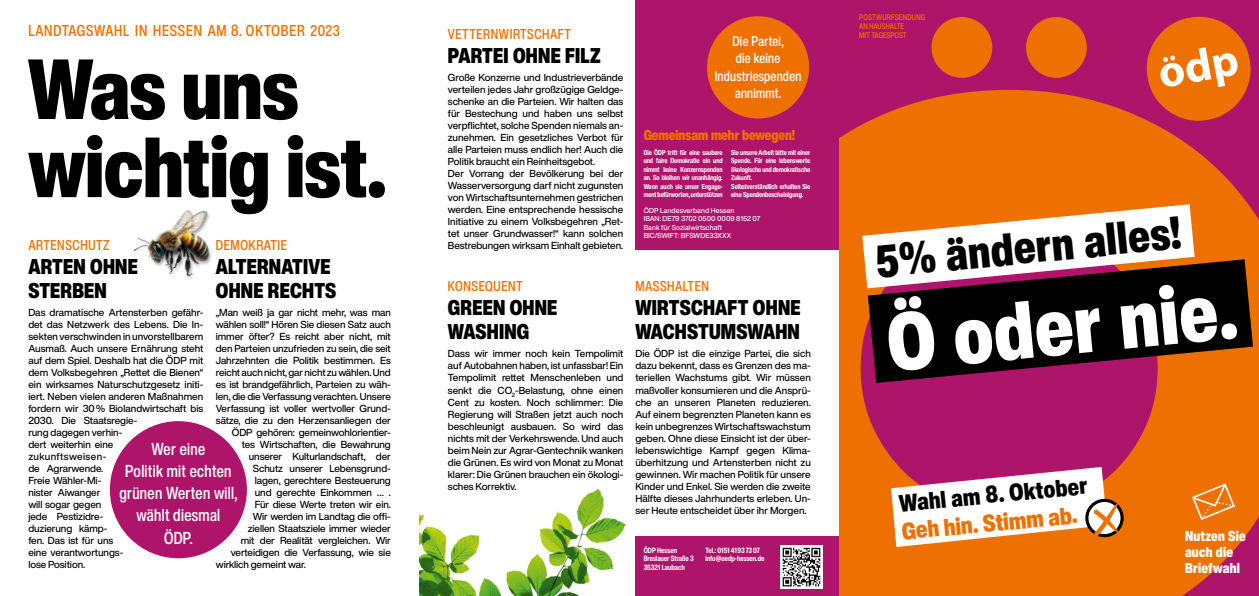
<style>
.page{position:relative;width:1259px;height:596px;background:#fff}
.page>*{position:absolute;margin:0;border:0;box-sizing:border-box;transform-origin:0 0}
.t1{font:900 condensed 83.5px/78px "Helvetica Now Display";color:#000}
.t2{font:900 condensed 80px "Helvetica Now Display";color:#fff}
.t3{font:900 condensed 45px "Helvetica Now Display";color:#000}
.t4{font:900 condensed 23.6px "Helvetica Now Display";color:#000}
.t5{font:900 condensed 23.6px "Helvetica Now Display";color:#ee7100}
.t6{font:900 condensed 21px/24px "Helvetica Now Display";letter-spacing:.01em;color:#000}
.t7{font:500 condensed 17px/22px "Helvetica Now Display";letter-spacing:.02em;color:#fff;text-align:center}
.t8{font:500 condensed 15.4px "Helvetica Now Display";letter-spacing:.055em;color:#ee7100}
.t9{font:500 condensed 14px "Helvetica Now Display";letter-spacing:.04em;color:#ee7100}
.t10{font:900 condensed 14px/16px "Helvetica Now Display";letter-spacing:.02em;color:#fff}
.t11{font:900 condensed 14px "Helvetica Now Display";color:#ee7100}
.t12{font:500 condensed 13.9px/17px "Helvetica Now Display";letter-spacing:.02em;color:#fff;text-align:center}
.t13{font:500 10px/12px "Helvetica Now Display";letter-spacing:-.01em;color:#000}
.t14{font:500 condensed 8px/9px "Helvetica Now Display";letter-spacing:.015em;color:#ee7100}
.t15{font:700 condensed 7.4px/8.5px "Helvetica Now Display";color:#fff}
.t16{font:700 condensed 7px/8.4px "Helvetica Now Display";letter-spacing:-.005em;color:#fff;text-align:justify}
.t17{font:500 7px/8.4px "Helvetica Now Display";letter-spacing:.005em;color:#fff}
.s1{font-size:16px}
.s2{font-size:15.2px}
</style>
<div class="page">
<div style="left:635px;top:536px;width:204px;height:59px;background:#af146b"></div>
<div style="left:635px;top:0;width:204px;height:249px;background:#af146b"></div>
<div style="left:839px;top:0;width:420px;height:595px;background:#af146b"></div>
<div style="left:931px;top:17px;width:61px;height:61px;background:#ee7100;border-radius:50%"></div>
<div style="left:1026px;top:17px;width:60px;height:61px;background:#ee7100;border-radius:50%"></div>
<svg style="left:839px;top:90px;width:420px;height:505px;fill:#ee7100"></svg>
<svg style="left:868px;top:259px;width:385px;height:124px;background:#2a0d0c"></svg>
<svg style="left:862px;top:204px;width:332px;height:84px;background:#dcb8a4"></svg>
<div style="left:1085px;top:498px;width:38px;height:39px;border:3px solid #000;border-radius:50%"></div>
<svg style="left:891px;top:466px;width:228px;height:80px;background:#eec5bb"></svg>
<svg style="left:1191px;top:482px;width:44px;height:38px;background:#f0882b"></svg>
<svg style="left:1142px;top:16px;width:112px;height:109px"></svg>
<div style="left:707px;top:16px;width:102px;height:102px;background:#ee7100;border-radius:50%"></div>
<img style="left:420px;top:488px;width:207px;height:107px">
<div style="left:110px;top:421px;width:137px;height:137px;background:#af146b;border-radius:50%"></div>
<img style="left:133px;top:210px;width:79px;height:69px">
<img style="left:780px;top:545px;width:43px;height:42px">
<h3 class="t8" style="left:28px;top:20px;width:313px">LANDTAGSWAHL IN HESSEN AM <span class="s1">8.</span> OKTOBER <span class="s2">2023</span></h3>
<h1 class="t1" style="left:28px;top:50px;width:359px">Was uns wichtig ist.</h1>
<h3 class="t9" style="left:28px;top:235px;width:83px">ARTENSCHUTZ</h3>
<h3 class="t6" style="left:28px;top:254px;width:111px">ARTEN OHNE<br>STERBEN</h3>
<p class="t13" style="left:28px;top:306px;width:177px">Das dramatische Artensterben gefähr&shy;det das Netzwerk des Lebens. Die In&shy;sekten verschwinden in unvorstellbarem<br>Ausmaß. Auch unsere Ernährung steht auf dem Spiel. Deshalb hat die ÖDP mit dem Volksbegehren „Rettet die Bienen“ ein wirksames Naturschutzgesetz initi&shy;iert. Neben vielen anderen Maßnahmen fordern wir 30 % Biolandwirtschaft bis<br>2030. Die Staatsregie-<br>rung dagegen verhin-<br>dert weiterhin eine<br>zukunftsweisen-<br>de Agrarwende.<br>Freie Wähler-Mi-<br>nister Aiwanger<br>will sogar gegen<br>jede Pestizidre-<br>duzierung kämp-<br>fen. Das ist für uns<br>eine verantwortungs-<br>lose Position.</p>
<h3 class="t9" style="left:216px;top:236px;width:73px">DEMOKRATIE</h3>
<h3 class="t6" style="left:216px;top:254px;width:122px">ALTERNATIVE<br>OHNE RECHTS</h3>
<p class="t13" style="left:216px;top:306px;width:177px">„Man weiß ja gar nicht mehr, was man</p>
<p class="t13" style="left:216px;top:318px;width:177px">wählen soll!“ Hören Sie diesen Satz auch</p>
<p class="t13" style="left:216px;top:330px;width:177px">immer öfter? Es reicht aber nicht, mit</p>
<p class="t13" style="left:216px;top:342px;width:176px">den Parteien unzufrieden zu sein, die seit</p>
<p class="t13" style="left:216px;top:354px;width:176px">Jahrzehnten die Politik bestimmen. Es</p>
<p class="t13" style="left:216px;top:366px;width:177px">reicht auch nicht, gar nicht zu wählen. Und</p>
<p class="t13" style="left:216px;top:378px;width:177px">es ist brandgefährlich, Parteien zu wäh-</p>
<p class="t13" style="left:216px;top:390px;width:176px">len, die die Verfassung verachten. Unsere</p>
<p class="t13" style="left:216px;top:402px;width:177px">Verfassung ist voller wertvoller Grund-</p>
<p class="t13" style="left:216px;top:414px;width:176px">sätze, die zu den Herzensanliegen der</p>
<p class="t13" style="left:232px;top:426px;width:160px">ÖDP gehören: gemeinwohlorientier-</p>
<p class="t13" style="left:242px;top:438px;width:150px">tes Wirtschaften, die Bewahrung</p>
<p class="t13" style="left:249px;top:450px;width:144px">unserer Kulturlandschaft, der</p>
<p class="t13" style="left:253px;top:462px;width:139px">Schutz unserer Lebensgrund-</p>
<p class="t13" style="left:255px;top:474px;width:137px">lagen, gerechtere Besteuerung</p>
<p class="t13" style="left:255px;top:486px;width:137px">und gerechte Einkommen … .</p>
<p class="t13" style="left:255px;top:498px;width:137px">Für diese Werte treten wir ein.</p>
<p class="t13" style="left:253px;top:510px;width:139px">Wir werden im Landtag die offi-</p>
<p class="t13" style="left:248px;top:522px;width:144px">ziellen Staatsziele immer wieder</p>
<p class="t13" style="left:241px;top:534px;width:152px">mit der Realität vergleichen. Wir</p>
<p class="t13" style="left:231px;top:546px;width:162px">verteidigen die Verfassung, wie sie</p>
<p class="t13" style="left:216px;top:558px;width:92px">wirklich gemeint war.</p>
<h3 class="t7" style="left:119px;top:438px;width:119px">Wer eine<br>Politik mit echten grünen Werten will, wählt diesmal<br>ÖDP.</h3>
<h3 class="t9" style="left:448px;top:25px;width:125px">VETTERNWIRTSCHAFT</h3>
<h3 class="t6" style="left:448px;top:43px;width:154px">PARTEI OHNE FILZ</h3>
<p class="t13" style="left:448px;top:71px;width:177px">Große Konzerne und Industrieverbände verteilen jedes Jahr großzügige Geldge&shy;schenke an die Parteien. Wir halten das für Bestechung und haben uns selbst verpflichtet, solche Spenden niemals an&shy;zunehmen. Ein gesetzliches Verbot für alle Parteien muss endlich her! Auch die Politik braucht ein Reinheitsgebot.<br>Der Vorrang der Bevölkerung bei der Wasserversorgung darf nicht zugunsten von Wirtschaftsunternehmen gestrichen werden. Eine entsprechende hessische Initiative zu einem Volksbegehren „Ret&shy;tet unser Grundwasser!“ kann solchen Bestrebungen wirksam Einhalt gebieten.</p>
<h3 class="t9" style="left:448px;top:277px;width:76px">KONSEQUENT</h3>
<h3 class="t6" style="left:448px;top:296px;width:111px">GREEN OHNE<br>WASHING</h3>
<p class="t13" style="left:448px;top:347px;width:177px;text-align:justify">Dass wir immer noch kein Tempolimit auf Autobahnen haben, ist unfassbar! Ein Tempolimit rettet Menschenleben und senkt die CO<sub>2</sub>-Belastung, ohne einen Cent zu kosten. Noch schlimmer: Die Regierung will Straßen jetzt auch noch beschleunigt ausbauen. So wird das nichts mit der Verkehrswende. Und auch beim Nein zur Agrar-Gentechnik wanken die Grünen. Es wird von Monat zu Monat klarer: Die Grünen brauchen ein ökologi&shy;sches Korrektiv.</p>
<h3 class="t12" style="left:714px;top:33px;width:88px">Die Partei,<br>die keine<br>Industriespenden annimmt.</h3>
<h3 class="t11" style="left:643px;top:126px;width:153px">Gemeinsam mehr bewegen!</h3>
<p class="t16" style="left:643px;top:148px;width:81px">Die ÖDP tritt für eine saubere und faire Demokratie ein und nimmt keine Konzernspenden an. So bleiben wir unanhängig.<br>Wenn auch sie unser Engage&shy;ment befürworten, unterstützen</p>
<p class="t16" style="left:731px;top:148px;width:81px;text-align:left">Sie unsere Arbeit bitte mit einer<br>Spende. Für eine lebenswerte ökologische und demokratische<br>Zukunft.<br>Selbstverständlich erhalten Sie eine Spendenbescheinigung.</p>
<p class="t17" style="left:643px;top:206px;width:118px">ÖDP Landesverband Hessen<br>IBAN: DE79 3702 0500 0009 8152 07<br>Bank für Sozialwirtschaft<br>BIC/SWIFT: BFSWDE33XXX</p>
<h3 class="t9" style="left:635px;top:277px;width:75px">MASSHALTEN</h3>
<h3 class="t6" style="left:635px;top:296px;width:167px">WIRTSCHAFT OHNE<br>WACHSTUMSWAHN</h3>
<p class="t13" style="left:635px;top:347px;width:177px;text-align:justify">Die ÖDP ist die einzige Partei, die sich dazu bekennt, dass es Grenzen des ma&shy;teriellen Wachstums gibt. Wir müssen maßvoller konsumieren und die Ansprü&shy;che an unseren Planeten reduzieren.<br>Auf einem begrenzten Planeten kann es kein unbegrenzes Wirtschaftswachstum geben. Ohne diese Einsicht ist der über&shy;lebenswichtige Kampf gegen Klima&shy;überhitzung und Artensterben nicht zu gewinnen. Wir machen Politik für unsere Kinder und Enkel. Sie werden die zweite Hälfte dieses Jahrhunderts erleben. Un&shy;ser Heute entscheidet über ihr Morgen.</p>
<p class="t15" style="left:643px;top:545px;width:52px">ÖDP Hessen<br>Breslauer Straße 3<br>35321 Laubach</p>
<p class="t15" style="left:705px;top:545px;width:60px">Tel.: 0151 41 93 73 07 info@oedp-hessen.de</p>
<p class="t14" style="left:859px;top:13px;width:68px">POSTWURFSENDUNG<br>AN HAUSHALTE<br>MIT TAGESPOST</p>
<h3 class="t3" style="left:873px;top:234px;width:308px;rotate:-6deg">5% ändern alles!</h3>
<h2 class="t2" style="left:882px;top:292px;width:352px;rotate:-6deg">Ö oder nie.</h2>
<h3 class="t4" style="left:897px;top:488px;width:190px;rotate:-6deg">Wahl am 8. Oktober</h3>
<h3 class="t5" style="left:900px;top:516px;width:177px;rotate:-6deg">Geh hin. Stimm ab.</h3>
<h3 class="t10" style="left:1185px;top:528px;width:62px">Nutzen Sie auch die<br>Briefwahl</h3>
</div>
